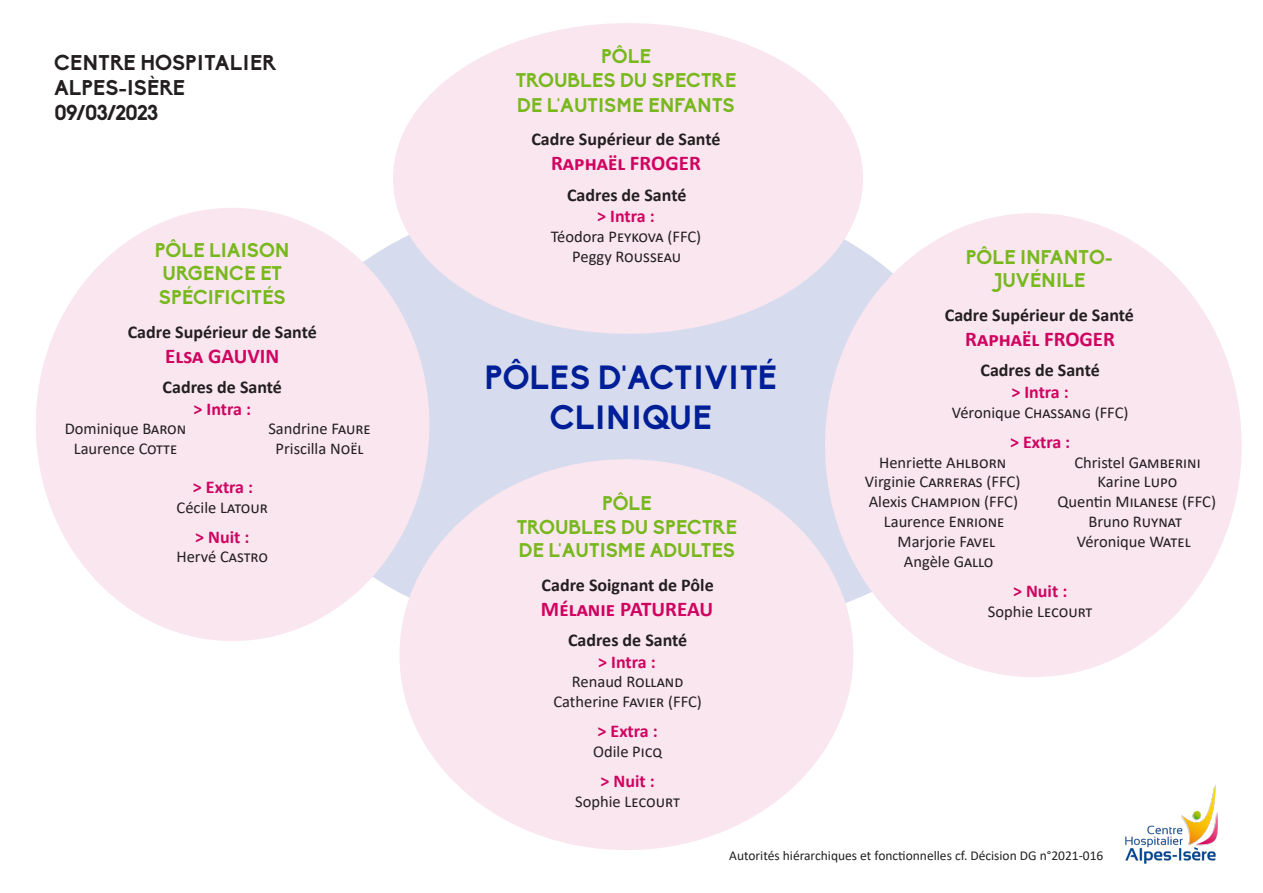
<style>
.page{position:relative;width:1263px;height:893px;background:#fff}
.page>*{position:absolute;margin:0;border:0;box-sizing:border-box;transform-origin:0 0}
.t1{font:700 33px "Biko";letter-spacing:.005em;color:#001e96}
.t2{font:700 21px "Calibri";color:#cf0360}
.t3{font:700 21px/24.9px "Biko";color:#231f20}
.t4{font:700 19.5px/23.4px "Biko";color:#77b81c;text-align:center}
.t5{font:700 18px "Calibri";color:#231f20}
.t6{font:700 18px "Calibri";color:#cf0360}
.t7{font:16.5px "Calibri";color:#231f20}
.t8{font:16.5px "Calibri";letter-spacing:-.025em;color:#231f20}
.t9{font:13.5px "Calibri";color:#231f20}
</style>
<div class="page">
<img style="left:1125px;top:785px;width:93px;height:79px">
<svg style="left:263px;top:189px;width:715px;height:452px;fill:#d6dbee"></svg>
<div style="left:399px;top:459px;width:454px;height:391px;background:#fae6ef;border-radius:50%"></div>
<div style="left:825px;top:213px;width:417px;height:464px;background:#fae6ef;border-radius:50%"></div>
<div style="left:393px;top:23px;width:470px;height:311px;background:#fae6ef;border-radius:50%"></div>
<div style="left:36px;top:208px;width:393px;height:433px;background:#fae6ef;border-radius:50%"></div>
<p class="t3" style="left:54px;top:50px;width:224px">CENTRE HOSPITALIER<br>ALPES-ISÈRE<br>09/03/2023</p>
<p class="t4" style="left:155px;top:239px;width:136px">PÔLE LIAISON</p>
<p class="t4" style="left:159px;top:262px;width:129px;text-align:left">URGENCE ET<br>SPÉCIFICITÉS</p>
<p class="t5" style="left:128px;top:319px;width:191px">Cadre Supérieur de Santé</p>
<p class="t2" style="left:165px;top:341px;width:116px">Elsa GAUVIN</p>
<p class="t5" style="left:163px;top:374px;width:121px">Cadres de Santé</p>
<p class="t6" style="left:194px;top:396px;width:59px">&gt; Intra :</p>
<p class="t7" style="left:65px;top:417px;width:123px">Dominique Baron</p>
<p class="t7" style="left:74px;top:437px;width:105px">Laurence Cotte</p>
<p class="t7" style="left:268px;top:417px;width:104px">Sandrine Faure</p>
<p class="t7" style="left:276px;top:437px;width:89px">Priscilla Noël</p>
<p class="t6" style="left:193px;top:474px;width:62px">&gt; Extra :</p>
<p class="t7" style="left:177px;top:496px;width:93px">Cécile Latour</p>
<p class="t6" style="left:195px;top:524px;width:56px">&gt; Nuit :</p>
<p class="t7" style="left:176px;top:545px;width:93px">Hervé Castro</p>
<p class="t4" style="left:516px;top:44px;width:222px;line-height:24.3px">PÔLE<br>TROUBLES DU SPECTRE<br>DE L'AUTISME ENFANTS</p>
<p class="t5" style="left:531px;top:127px;width:191px">Cadre Supérieur de Santé</p>
<p class="t2" style="left:551px;top:149px;width:151px">Raphaël FROGER</p>
<p class="t5" style="left:567px;top:182px;width:121px">Cadres de Santé</p>
<p class="t6" style="left:597px;top:203px;width:59px">&gt; Intra :</p>
<p class="t7" style="left:551px;top:225px;width:152px">Téodora Peykova (FFC)</p>
<p class="t7" style="left:572px;top:245px;width:110px">Peggy Rousseau</p>
<p class="t1" style="left:485px;top:358px;width:294px">PÔLES D'ACTIVITÉ</p>
<p class="t1" style="left:550px;top:397px;width:164px">CLINIQUE</p>
<p class="t4" style="left:517px;top:492px;width:222px">PÔLE<br>TROUBLES DU SPECTRE<br>DE L'AUTISME ADULTES</p>
<p class="t5" style="left:542px;top:572px;width:174px">Cadre Soignant de Pôle</p>
<p class="t2" style="left:541px;top:594px;width:174px">Mélanie PATUREAU</p>
<p class="t5" style="left:568px;top:627px;width:121px">Cadres de Santé</p>
<p class="t6" style="left:598px;top:649px;width:59px">&gt; Intra :</p>
<p class="t7" style="left:572px;top:670px;width:113px">Renaud Rolland</p>
<p class="t7" style="left:553px;top:690px;width:150px">Catherine Favier (FFC)</p>
<p class="t6" style="left:597px;top:719px;width:62px">&gt; Extra :</p>
<p class="t7" style="left:593px;top:740px;width:70px">Odile Picq</p>
<p class="t6" style="left:600px;top:769px;width:56px">&gt; Nuit :</p>
<p class="t7" style="left:575px;top:790px;width:106px">Sophie Lecourt</p>
<p class="t4" style="left:966px;top:245px;width:149px">PÔLE INFANTO-<br>JUVÉNILE</p>
<p class="t5" style="left:945px;top:302px;width:191px">Cadre Supérieur de Santé</p>
<p class="t2" style="left:965px;top:324px;width:151px">Raphaël FROGER</p>
<p class="t5" style="left:980px;top:358px;width:121px">Cadres de Santé</p>
<p class="t6" style="left:1011px;top:379px;width:59px">&gt; Intra :</p>
<p class="t7" style="left:952px;top:401px;width:178px">Véronique Chassang (FFC)</p>
<p class="t6" style="left:1010px;top:429px;width:62px">&gt; Extra :</p>
<p class="t7" style="left:879px;top:451px;width:129px">Henriette Ahlborn</p>
<p class="t7" style="left:865px;top:470px;width:157px">Virginie Carreras (FFC)</p>
<p class="t7" style="left:869px;top:490px;width:151px">Alexis Champion (FFC)</p>
<p class="t7" style="left:884px;top:510px;width:122px">Laurence Enrione</p>
<p class="t7" style="left:897px;top:530px;width:99px">Marjorie Favel</p>
<p class="t7" style="left:904px;top:550px;width:91px">Angèle Gallo</p>
<p class="t7" style="left:1074px;top:451px;width:128px">Christel Gamberini</p>
<p class="t7" style="left:1097px;top:470px;width:81px">Karine Lupo</p>
<p class="t7" style="left:1057px;top:490px;width:160px">Quentin Milanese (FFC)</p>
<p class="t7" style="left:1088px;top:510px;width:95px">Bruno Ruynat</p>
<p class="t8" style="left:1077px;top:530px;width:115px">Véronique Watel</p>
<p class="t6" style="left:1013px;top:579px;width:56px">&gt; Nuit :</p>
<p class="t7" style="left:988px;top:600px;width:106px">Sophie Lecourt</p>
<p class="t9" style="left:729px;top:846px;width:376px">Autorités hiérarchiques et fonctionnelles cf. Décision DG n°2021-016</p>
</div>
